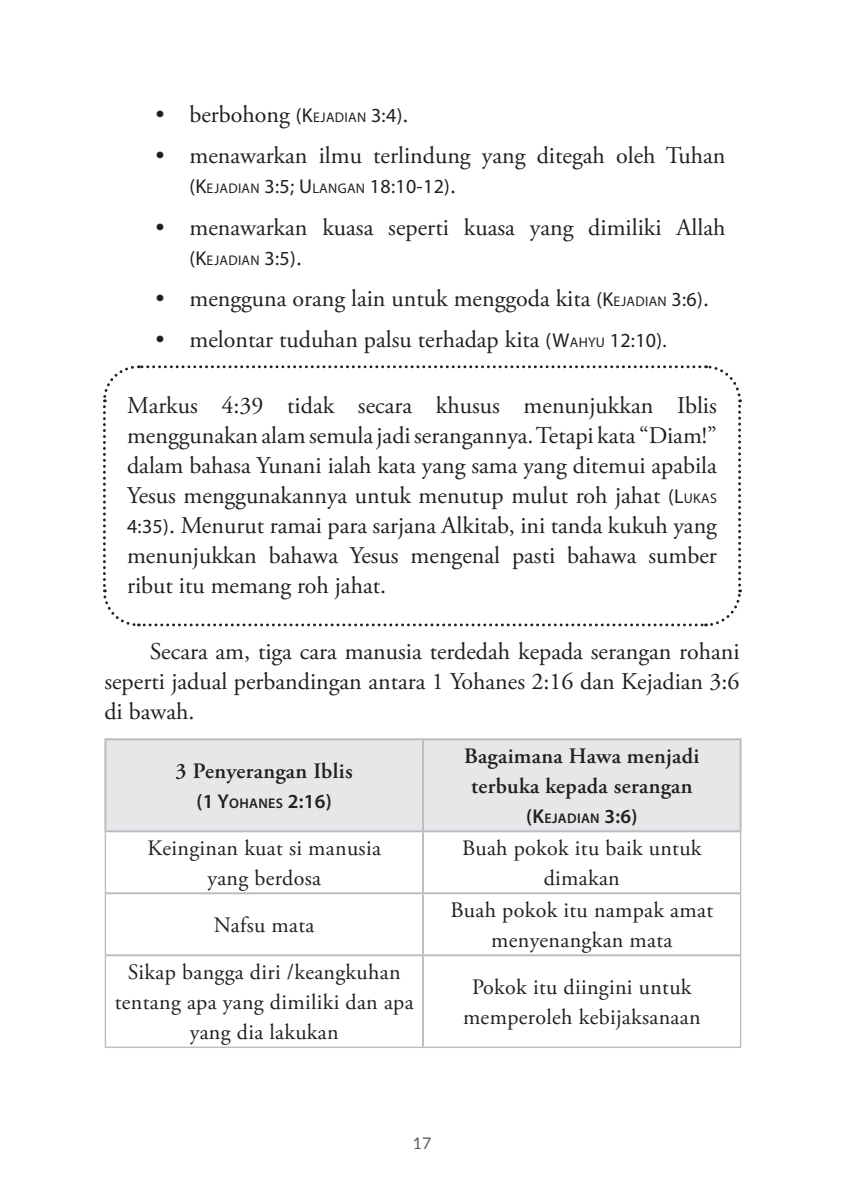
<style>
.page{position:relative;width:844px;height:1196px;background:#fff}
.page>*{position:absolute;margin:0;border:0;box-sizing:border-box;transform-origin:0 0}
.t1{font:24px/30px "Adobe Garamond Pro";color:#231f20;text-align:justify}
.t2{font:22px/30px "Adobe Garamond Pro";letter-spacing:.015em;color:#231f20;text-align:center}
.t3{font:600 22px/30px "Adobe Garamond Pro";letter-spacing:.015em;color:#231f20;text-align:center}
.t4{font:20px "Myriad Pro";color:#231f20}
.t5{font:600 20px "Myriad Pro";color:#231f20}
.t6{font:16px "Lato";color:#57585a}
.t7{font:14px "Myriad Pro";letter-spacing:.02em;color:#231f20}
.t8{font:600 14px "Myriad Pro";letter-spacing:.02em;color:#231f20}
.s1{font-family:"Myriad Pro";font-size:20px}
.s2{font-family:"Myriad Pro";font-size:14px}
.s3{font-size:14px}
.s4{font-family:"Adobe Garamond Pro";font-size:24px}
.s5{font-size:20px}
</style>
<div class="page">
<div style="left:106px;top:740px;width:633px;height:90px;background:#e6e7e9"></div>
<hr style="left:104px;top:738px;width:319px;height:2px;background:#bcbdc0">
<hr style="left:104px;top:740px;width:2px;height:90px;background:#bcbdc0">
<hr style="left:423px;top:738px;width:318px;height:2px;background:#bcbdc0">
<hr style="left:422px;top:740px;width:2px;height:90px;background:#bcbdc0">
<hr style="left:739px;top:740px;width:2px;height:90px;background:#bcbdc0">
<hr style="left:104px;top:830px;width:319px;height:2px;background:#bcbdc0">
<hr style="left:423px;top:830px;width:318px;height:2px;background:#bcbdc0">
<hr style="left:422px;top:832px;width:2px;height:60px;background:#bcbdc0">
<hr style="left:106px;top:892px;width:317px;height:2px;background:#bcbdc0">
<hr style="left:423px;top:892px;width:317px;height:2px;background:#bcbdc0">
<hr style="left:422px;top:894px;width:2px;height:60px;background:#bcbdc0">
<hr style="left:106px;top:954px;width:317px;height:2px;background:#bcbdc0">
<hr style="left:423px;top:954px;width:317px;height:2px;background:#bcbdc0">
<hr style="left:422px;top:956px;width:2px;height:90px;background:#bcbdc0">
<hr style="left:105px;top:832px;width:1px;height:61px;background:#bcbdc0">
<hr style="left:740px;top:832px;width:1px;height:61px;background:#bcbdc0">
<hr style="left:105px;top:893px;width:1px;height:62px;background:#bcbdc0">
<hr style="left:740px;top:893px;width:1px;height:62px;background:#bcbdc0">
<hr style="left:105px;top:955px;width:1px;height:91px;background:#bcbdc0">
<hr style="left:740px;top:955px;width:1px;height:91px;background:#bcbdc0">
<hr style="left:105px;top:1046px;width:318px;height:1px;background:#bcbdc0">
<hr style="left:423px;top:1046px;width:318px;height:1px;background:#bcbdc0">
<svg style="left:103px;top:365px;width:639px;height:262px"></svg>
<p class="t1" style="left:155px;top:100px;width:255px">• berbohong <span class="s1">(K</span><span class="s2">EJADIAN</span> <span class="s1">3:4)</span>.</p>
<p class="t1" style="left:155px;top:141px;width:571px">• menawarkan ilmu terlindung yang ditegah oleh Tuhan</p>
<p class="t4" style="left:189px;top:174px;width:268px">(K<span class="s3">EJADIAN</span> 3:5; U<span class="s3">LANGAN</span> 18:10-12)<span class="s4">.</span></p>
<p class="t1" style="left:155px;top:213px;width:571px">• menawarkan kuasa seperti kuasa yang dimiliki Allah</p>
<p class="t7" style="left:189px;top:251px;width:114px"><span class="s5">(K</span>EJADIAN <span class="s5">3:5)</span><span class="s4">.</span></p>
<p class="t1" style="left:155px;top:284px;width:555px">• mengguna orang lain untuk menggoda kita <span class="s1">(K</span><span class="s2">EJADIAN</span> <span class="s1">3:6)</span>.</p>
<p class="t1" style="left:155px;top:325px;width:513px">• melontar tuduhan palsu terhadap kita <span class="s1">(W</span><span class="s2">AHYU</span> <span class="s1">12:10).</span></p>
<p class="t1" style="left:127px;top:391px;width:591px">Markus 4:39 tidak secara khusus menunjukkan Iblis menggunakan alam semula jadi serangannya. Tetapi kata “Diam!” dalam bahasa Yunani ialah kata yang sama yang ditemui apabila Yesus menggunakannya untuk menutup mulut roh jahat <span class="s1">(L</span> <span class="s2">UKAS </span><span class="s1">4:35)</span>. Menurut ramai para sarjana Alkitab, ini tanda kukuh yang menunjukkan bahawa Yesus mengenal pasti bahawa sumber ribut itu memang roh jahat.</p>
<p class="t1" style="left:104px;top:637px;width:637px;text-indent:45px">Secara am, tiga cara manusia terdedah kepada serangan rohani seperti jadual perbandingan antara 1 Yohanes 2:16 dan Kejadian 3:6 di bawah.</p>
<p class="t3" style="left:176px;top:756px;width:179px">3 Penyerangan Iblis</p>
<p class="t5" style="left:197px;top:788px;width:137px">(1 Y<span class="s3">OHANES</span> 2:16)</p>
<p class="t3" style="left:464px;top:741px;width:237px">Bagaimana Hawa menjadi terbuka kepada serangan</p>
<p class="t8" style="left:526px;top:809px;width:113px"><span class="s5">(K</span>EJADIAN <span class="s5">3:6)</span></p>
<p class="t2" style="left:147px;top:833px;width:235px">Keinginan kuat si manusia yang berdosa</p>
<p class="t2" style="left:462px;top:833px;width:241px">Buah pokok itu baik untuk dimakan</p>
<p class="t2" style="left:214px;top:910px;width:102px">Nafsu mata</p>
<p class="t2" style="left:450px;top:895px;width:264px">Buah pokok itu nampak amat menyenangkan mata</p>
<p class="t2" style="left:115px;top:957px;width:300px">Sikap bangga diri /keangkuhan tentang apa yang dimiliki dan apa yang dia lakukan</p>
<p class="t2" style="left:463px;top:972px;width:239px">Pokok itu diingini untuk memperoleh kebijaksanaan</p>
<p class="t6" style="left:413px;top:1130px;width:20px">17</p>
</div>
